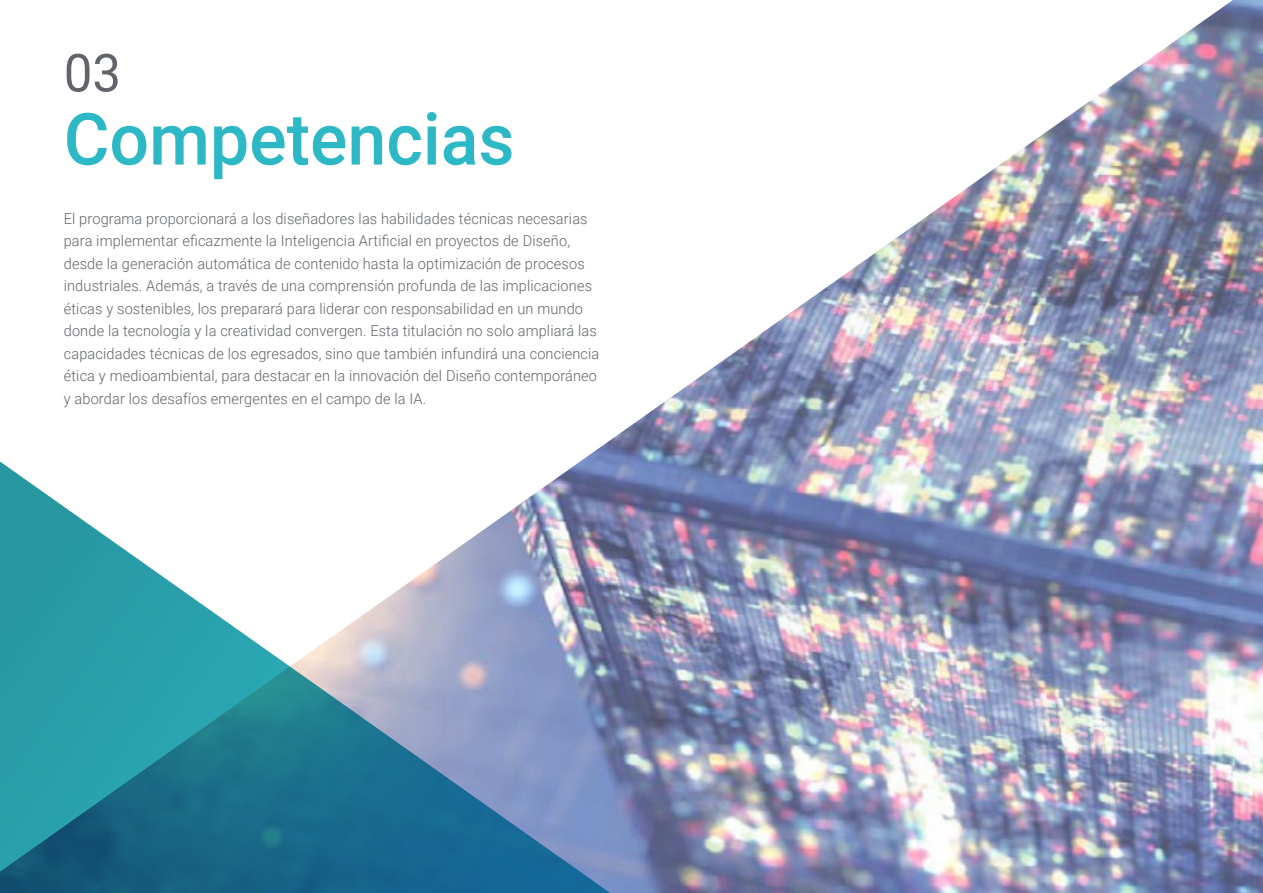
<style>
.page{position:relative;width:1263px;height:893px;background:#fff}
.page>*{position:absolute;margin:0;border:0;box-sizing:border-box;transform-origin:0 0}
.t1{font:500 72px "Roboto";color:#2db8c5}
.t2{font:52.5px "Roboto";color:#61646a}
.t3{font:300 15px/22.5px "Roboto";letter-spacing:.01em;color:#61646a}
</style>
<div class="page">
<img style="left:602px;top:0;width:661px;height:893px">
<svg style="left:0;top:446px;width:640px;height:447px"></svg>
<h2 class="t2" style="left:64px;top:36px;width:59px">03</h2>
<h1 class="t1" style="left:64px;top:89px;width:452px">Competencias</h1>
<p class="t3" style="left:64px;top:207px;width:537px">El programa proporcionará a los diseñadores las habilidades técnicas necesarias para implementar eficazmente la Inteligencia Artificial en proyectos de Diseño, desde la generación automática de contenido hasta la optimización de procesos industriales. Además, a través de una comprensión profunda de las implicaciones éticas y sostenibles, los preparará para liderar con responsabilidad en un mundo donde la tecnología y la creatividad convergen. Esta titulación no solo ampliará las capacidades técnicas de los egresados, sino que también infundirá una conciencia ética y medioambiental, para destacar en la innovación del Diseño contemporáneo y abordar los desafíos emergentes en el campo de la IA.</p>
</div>
